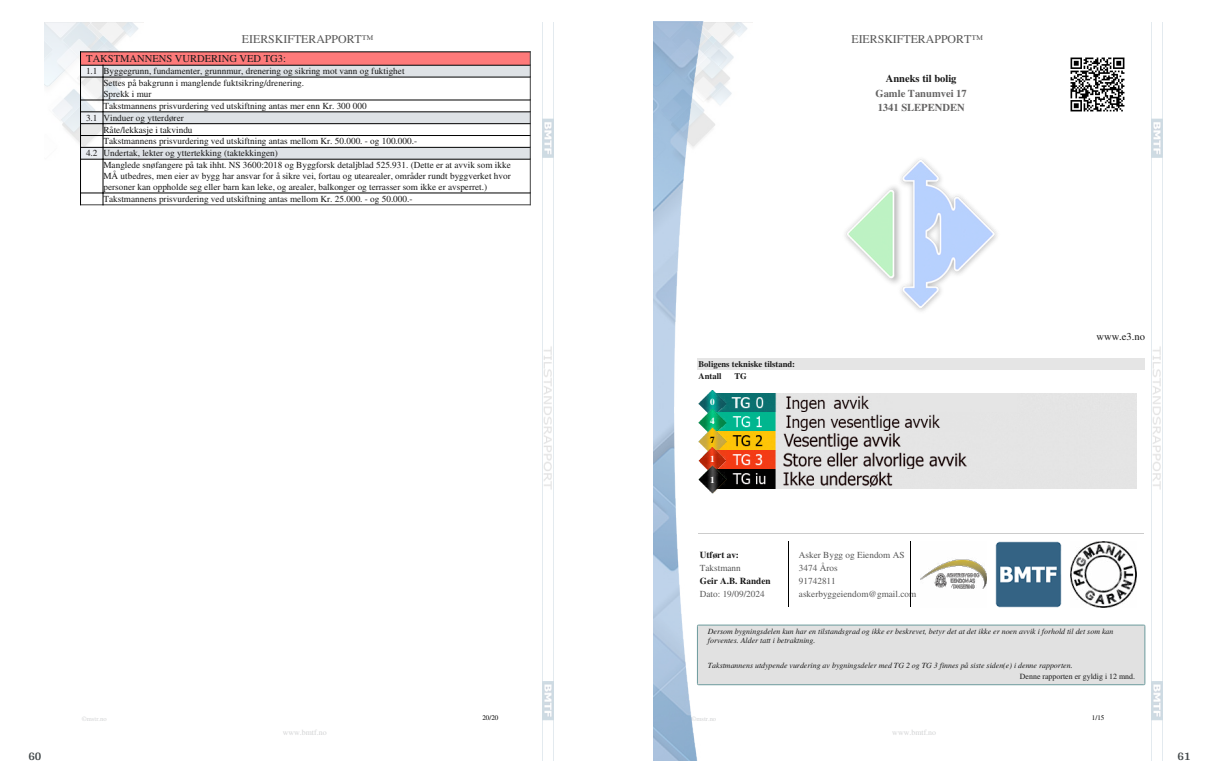
<style>
.page{position:relative;width:1219px;height:782px;background:#fff}
.page>*{position:absolute;margin:0;border:0;box-sizing:border-box;transform-origin:0 0}
.t1{font:700 12px "Arya";color:#414749}
.t2{font:11.9px "Times";color:#575757}
.t3{font:10.5px "Times";color:#191919}
.t4{font:700 10.5px/14.5px "Times";color:#646363}
.t5{font:700 10.5px "Times";color:#191919}
.t6{font:9.2px/11.9px "Times";color:#191919}
.t7{font:9.2px/12.9px "Times";color:#575757}
.t8{font:700 9.2px "Times";color:#191919}
.t9{font:700 9.2px/19.1px "Times";color:#fff}
.t10{font:700 9.2px "Times";color:#000}
.t11{font:700 8.6px/12.1px "Times";color:#191919}
.t12{font:italic 7.9px/9.4px "Times";color:#191919}
.t13{font:7.9px "Times";color:#191919}
.t14{font:7.9px "Times";color:#d2d3d4}
.t15{font:7px "Times";color:#000}
.t16{font:6.6px "Times";color:#d2d3d4}
</style>
<div class="page">
<img style="left:44px;top:22px;width:99px;height:125px">
<img style="left:542px;top:22px;width:11px;height:738px">
<div style="left:81px;top:52px;width:449px;height:13px;background:#fe7a7a"></div>
<hr style="left:103px;top:51px;width:428px;height:1px;background:#000">
<div style="left:103px;top:65px;width:427px;height:12px;background:#dee2e6"></div>
<hr style="left:103px;top:65px;width:428px;height:1px;background:#000">
<hr style="left:103px;top:77px;width:428px;height:1px;background:#000">
<hr style="left:103px;top:99px;width:428px;height:1px;background:#000">
<div style="left:103px;top:112px;width:427px;height:12px;background:#dee2e6"></div>
<hr style="left:103px;top:111px;width:428px;height:1px;background:#000">
<hr style="left:103px;top:123px;width:428px;height:1px;background:#000">
<hr style="left:103px;top:135px;width:428px;height:1px;background:#000">
<div style="left:103px;top:147px;width:427px;height:12px;background:#dee2e6"></div>
<hr style="left:103px;top:147px;width:428px;height:1px;background:#000">
<svg style="left:530px;top:51px;width:1px;height:108px"></svg>
<svg style="left:80px;top:51px;width:24px;height:109px"></svg>
<hr style="left:80px;top:159px;width:1px;height:34px;background:#000">
<hr style="left:103px;top:159px;width:428px;height:1px;background:#000">
<hr style="left:103px;top:159px;width:1px;height:34px;background:#000">
<hr style="left:530px;top:159px;width:1px;height:34px;background:#424242">
<hr style="left:103px;top:192px;width:428px;height:1px;background:#000">
<hr style="left:103px;top:204px;width:428px;height:1px;background:#424242">
<svg style="left:80px;top:192px;width:24px;height:13px"></svg>
<svg style="left:530px;top:192px;width:1px;height:13px"></svg>
<img style="left:1070px;top:57px;width:55px;height:55px">
<img style="left:704px;top:22px;width:49px;height:115px">
<img style="left:1152px;top:22px;width:11px;height:738px">
<img style="left:845px;top:159px;width:152px;height:152px">
<img style="left:653px;top:21px;width:51px;height:739px">
<div style="left:698px;top:358px;width:447px;height:11px;background:#e5e5e5"></div>
<img style="left:726px;top:393px;width:410px;height:95px">
<img style="left:699px;top:390px;width:27px;height:19px">
<img style="left:699px;top:409px;width:27px;height:18px">
<img style="left:699px;top:427px;width:27px;height:20px">
<img style="left:699px;top:447px;width:27px;height:19px">
<img style="left:699px;top:466px;width:27px;height:27px">
<hr style="left:699px;top:533px;width:445px;height:1px;background:#ccc">
<hr style="left:789px;top:541px;width:1px;height:66px;background:#000">
<hr style="left:910px;top:541px;width:1px;height:66px;background:#000">
<img style="left:920px;top:559px;width:66px;height:30px">
<img style="left:996px;top:541px;width:65px;height:66px">
<img style="left:1071px;top:541px;width:65px;height:66px">
<hr style="left:699px;top:684px;width:445px;height:1px;background:#6c9b9d">
<hr style="left:1145px;top:626px;width:1px;height:57px;background:#6c9b9d">
<div style="left:697px;top:624px;width:448px;height:60px;background:#e1e1e1"></div>
<p class="t2" style="left:242px;top:32px;width:133px">EIERSKIFTERAPPORT™</p>
<p class="t3" style="left:86px;top:53px;width:201px">TAKSTMANNENS VURDERING VED TG3:</p>
<p class="t6" style="left:103px;top:65px;width:303px;text-indent:-17px">1.1 Byggegrunn, fundamenter, grunnmur, drenering og sikring mot vann og fuktighet<br>Settes på bakgrunn i manglende fuktsikring/drenering.</p>
<p class="t6" style="left:103px;top:88px;width:50px">Sprekk i mur</p>
<p class="t6" style="left:103px;top:100px;width:265px">Takstmannens prisvurdering ved utskiftning antas mer enn Kr. 300 000</p>
<p class="t6" style="left:86px;top:112px;width:99px">3.1 Vinduer og ytterdører</p>
<p class="t6" style="left:103px;top:123px;width:91px">Råte/lekkasje i takvindu</p>
<p class="t6" style="left:103px;top:135px;width:315px">Takstmannens prisvurdering ved utskiftning antas mellom Kr. 50.000. - og 100.000.-</p>
<p class="t6" style="left:86px;top:147px;width:193px">4.2 Undertak, lekter og yttertekking (taktekkingen)</p>
<p class="t6" style="left:103px;top:159px;width:409px">Manglede snøfangere på tak ihht. NS 3600:2018 og Byggforsk detaljblad 525.931. (Dette er at avvik som ikke</p>
<p class="t6" style="left:103px;top:170px;width:409px;line-height:11px">MÅ utbedres, men eier av bygg har ansvar for å sikre vei, fortau og utearealer, områder rundt byggverket hvor personer kan oppholde seg eller barn kan leke, og arealer, balkonger og terrasser som ikke er avsperret.)</p>
<p class="t6" style="left:103px;top:193px;width:311px">Takstmannens prisvurdering ved utskiftning antas mellom Kr. 25.000. - og 50.000.-</p>
<h1 class="t1" style="left:28px;top:749px;width:15px">60</h1>
<p class="t16" style="left:82px;top:714px;width:26px">©mstr.no</p>
<p class="t14" style="left:283px;top:727px;width:45px">www.bmtf.no</p>
<p class="t15" style="left:482px;top:713px;width:17px">20/20</p>
<p class="t2" style="left:851px;top:32px;width:133px">EIERSKIFTERAPPORT™</p>
<p class="t5" style="left:886px;top:72px;width:72px">Anneks til bolig</p>
<p class="t4" style="left:875px;top:85px;width:93px">Gamle Tanumvei 17<br>1341 SLEPENDEN</p>
<p class="t11" style="left:699px;top:357px;width:98px">Boligens tekniske tilstand:<br>Antall</p>
<p class="t11" style="left:734px;top:370px;width:14px">TG</p>
<p class="t9" style="left:710px;top:392px;width:6px">0<br>4</p>
<p class="t10" style="left:710px;top:434px;width:6px">7</p>
<p class="t9" style="left:710px;top:449px;width:6px">1</p>
<p class="t9" style="left:710px;top:469px;width:6px">1</p>
<p class="t3" style="left:1096px;top:330px;width:50px">www.e3.no</p>
<p class="t8" style="left:700px;top:549px;width:41px">Utført av:</p>
<p class="t7" style="left:700px;top:561px;width:42px">Takstmann</p>
<p class="t8" style="left:700px;top:575px;width:72px">Geir A.B. Randen</p>
<p class="t7" style="left:700px;top:587px;width:66px">Dato: 19/09/2024</p>
<p class="t7" style="left:799px;top:548px;width:119px">Asker Bygg og Eiendom AS<br>3474 Åros<br>91742811 askerbyggeiendom@gmail.com</p>
<p class="t12" style="left:708px;top:627px;width:407px">Dersom bygningsdelen kun har en tilstandsgrad og ikke er beskrevet, betyr det at det ikke er noen avvik i forhold til det som kan forventes. Alder tatt i betraktning.</p>
<p class="t12" style="left:708px;top:660px;width:366px">Takstmannens utdypende vurdering av bygningsdeler med TG 2 og TG 3 finnes på siste siden(e) i denne rapporten.</p>
<p class="t13" style="left:1020px;top:671px;width:117px">Denne rapporten er gyldig i 12 mnd.</p>
<p class="t15" style="left:1092px;top:713px;width:14px">1/15</p>
<p class="t16" style="left:691px;top:714px;width:26px">©mstr.no</p>
<p class="t14" style="left:892px;top:727px;width:45px">www.bmtf.no</p>
<h1 class="t1" style="left:1177px;top:749px;width:15px">61</h1>
</div>
